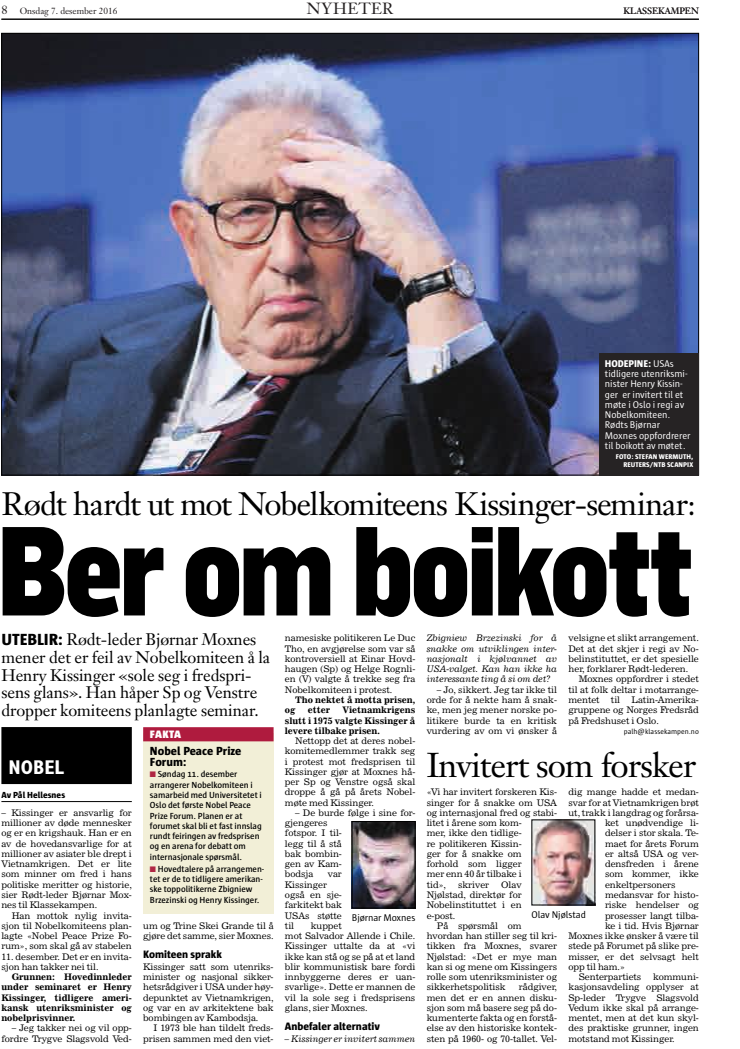
<style>
.page{position:relative;width:740px;height:1049px;background:#fff}
.page>*{position:absolute;margin:0;border:0;box-sizing:border-box;transform-origin:0 0}
.t1{font:124px "Flama Semicondensed Black KK";letter-spacing:-.045em;color:#000;scale:.88 1}
.t2{font:34px "Janson Text";letter-spacing:-.025em;color:#000}
.t3{font:32px "Janson Text";letter-spacing:-.035em;color:#000}
.t4{font:700 condensed 20px "Gill Sans";color:#fff}
.t5{font:16.5px/17.7px "Janson Text";letter-spacing:-.005em;color:#000}
.t6{font:16px "Janson Text";letter-spacing:.02em;color:#231f20}
.t7{font:800 12px/11px "Sun";color:#000}
.t8{font:800 11px "Sun";color:#000}
.t9{font:900 11px "Sun";letter-spacing:.02em;color:#fff}
.t10{font:10px/10.2px "Sun";letter-spacing:-.005em;color:#fff}
.t11{font:10px "Sun";letter-spacing:-.01em;color:#000}
.t12{font:9px/10.3px "News 702 BT";letter-spacing:-.005em;color:#000;text-align:justify}
.t13{font:600 9px/10.3px "Sun";letter-spacing:-.005em;color:#000}
.t14{font:700 9px/10.3px "News 702 BT";letter-spacing:-.005em;color:#000;text-align:justify}
.t15{font:italic 9px/10.3px "News 702 BT";letter-spacing:-.005em;color:#000;text-align:justify}
.t16{font:9px "Janson Text";letter-spacing:-.005em;color:#231f20}
.t17{font:800 9px "Sun";letter-spacing:.005em;color:#000}
.t18{font:7.5px "Sun";color:#000}
.t19{font:800 7px/8.2px "Sun Nordland";letter-spacing:.01em;color:#fff;text-align:right}
.s1{font-size:12px}
.s2{font-weight:800}
.s3{font-family:"Sun";font-weight:800}
.s4{color:#b02743}
</style>
<div class="page">
<hr style="left:1px;top:19px;width:698px;height:1px;background:#000">
<div style="left:1px;top:727px;width:131px;height:57px;background:#000"></div>
<hr style="left:1px;top:801px;width:131px;height:1px;background:#000">
<img style="left:3px;top:35px;width:694px;height:438px">
<div style="left:599px;top:353px;width:100px;height:122px;background:#262324"></div>
<div style="left:143px;top:733px;width:131px;height:180px;background:#f2efd7"></div>
<div style="left:143px;top:727px;width:131px;height:14px;background:#af1b3e"></div>
<img style="left:534px;top:821px;width:59px;height:82px">
<img style="left:354px;top:823px;width:59px;height:83px">
<div style="left:352px;top:821px;width:63px;height:87px;border:1px solid #000"></div>
<p class="t16" style="left:1px;top:5px;width:117px"><span class="s1">8</span> Onsdag 7. desember 2016</p>
<h3 class="t6" style="left:307px;top:-2px;width:88px">NYHETER</h3>
<p class="t16" style="left:623px;top:5px;width:77px">KLASSEKAMPEN</p>
<p class="t10" style="left:605px;top:358px;width:87px"><span class="s2">HODEPINE:</span> USAs tidligere utenriksmi&shy;nister Henry Kissin&shy;ger er invitert til et møte i Oslo i regi av<br>Nobelkomiteen.<br>Rødts Bjørnar<br>Moxnes oppfordrerer til boikott av møtet.</p>
<p class="t19" style="left:616px;top:452px;width:79px">FOTO: STEFAN WERMUTH,<br>REUTERS/NTB SCANPIX</p>
<h3 class="t3" style="left:1px;top:483px;width:696px">Rødt hardt ut mot Nobelkomiteens Kissinger-seminar:</h3>
<h1 class="t1" style="left:-3px;top:489px;width:794px">Ber om boikott</h1>
<h3 class="t5" style="left:1px;top:630px;width:270px"><span class="s3">UTEBLIR:</span> Rødt-leder Bjørnar Moxnes mener det er feil av Nobelkomiteen å la Henry Kissinger «sole seg i fredspri&shy;sens glans». Han håper Sp og Venstre dropper komiteens planlagte seminar.</h3>
<h3 class="t4" style="left:9px;top:755px;width:57px">NOBEL</h3>
<p class="t17" style="left:1px;top:790px;width:65px">Av Pål Hellesnes</p>
<p class="t12" style="left:1px;top:807px;width:132px">– Kissinger er ansvarlig for millioner av døde mennesker og er en krigshauk. Han er en av de hovedansvarlige for at millioner av asiater ble drept i Vietnamkrigen. Det er lite som minner om fred i hans politiske meritter og historie, sier Rødt-leder Bjørnar Mox&shy;nes til Klassekampen.</p>
<p class="t12" style="left:1px;top:910px;width:132px;text-indent:10px">Han mottok nylig invita&shy;sjon til Nobelkomiteens plan&shy;lagte «Nobel Peace Prize Fo&shy;rum», som skal gå av stabelen</p>
<p class="t12" style="left:1px;top:951px;width:132px">11. desember. Det er en invita&shy;sjon han takker nei til.</p>
<p class="t14" style="left:1px;top:971px;width:132px;text-indent:10px">Grunnen: Hovedinnleder under seminaret er Henry Kissinger, tidligere ameri&shy;kansk utenriksminister og nobelprisvinner.</p>
<p class="t12" style="left:1px;top:1023px;width:132px;text-align:right">– Jeg takker nei og vil opp&shy;fordre Trygve Slagsvold Ved-</p>
<p class="t9" style="left:150px;top:728px;width:33px">FAKTA</p>
<h3 class="t7" style="left:150px;top:746px;width:93px">Nobel Peace Prize<br>Forum:</h3>
<p class="t13" style="left:150px;top:769px;width:113px"><span class="s4">■</span> Søndag 11. desember arrangerer Nobelkomiteen i samarbeid med Universitetet i<br>Oslo det første Nobel Peace<br>Prize Forum. Planen er at forumet skal bli et fast innslag rundt feiringen av fredsprisen og en arena for debatt om internasjonale spørsmål.</p>
<p class="t13" style="left:150px;top:864px;width:116px"><span class="s4">■</span> Hovedtalere på arrangemen&shy;tet er de to tidligere amerikan&shy;ske toppolitikerne Zbigniew<br>Brzezinski og Henry Kissinger.</p>
<p class="t12" style="left:143px;top:920px;width:132px">um og Trine Skei Grande til å gjøre det samme, sier Moxnes.</p>
<p class="t8" style="left:143px;top:948px;width:80px">Komiteen sprakk</p>
<p class="t12" style="left:143px;top:961px;width:132px">Kissinger satt som utenriks&shy;minister og nasjonal sikker&shy;hetsrådgiver i USA under høy&shy;depunktet av Vietnamkrigen, og var en av arkitektene bak bombingen av Kambodsja.</p>
<p class="t12" style="left:143px;top:1023px;width:132px;text-align:right">I 1973 ble han tildelt freds&shy;prisen sammen med den viet-</p>
<p class="t12" style="left:285px;top:633px;width:132px">namesiske politikeren Le Duc Tho, en avgjørelse som var så kontroversiell at Einar Hovd&shy;haugen (Sp) og Helge Rognli&shy;en (V) valgte å trekke seg fra Nobelkomiteen i protest.</p>
<p class="t14" style="left:285px;top:694px;width:132px;text-indent:10px">Tho nektet å motta prisen, og</p>
<p class="t14" style="left:285px;top:705px;width:132px;text-indent:58px">Vietnamkrigens slutt i 1975 valgte Kissinger å levere tilbake prisen.</p>
<p class="t12" style="left:285px;top:735px;width:132px;text-indent:10px">Nettopp det at deres nobel&shy;komitemedlemmer trakk seg i protest mot fredsprisen til Kissinger gjør at Moxnes hå&shy;per Sp og Venstre også skal droppe å gå på årets Nobel&shy;møte med Kissinger.</p>
<p class="t12" style="left:285px;top:807px;width:132px;text-align:left;text-indent:10px">– De burde følge i sine for&shy;gjengeres<br>fotspor. I til-<br>legg til å stå<br>bak bombin-<br>gen av Kam-<br>bodsja</p>
<p class="t14" style="left:308px;top:705px;width:24px">etter</p>
<p class="t12" style="left:328px;top:869px;width:16px">var</p>
<p class="t12" style="left:285px;top:879px;width:58px;text-align:left">Kissinger også en sje&shy;farkitekt bak<br>USAs støtte til</p>
<p class="t11" style="left:352px;top:912px;width:65px">Bjørnar Moxnes</p>
<p class="t12" style="left:285px;top:920px;width:132px;text-align:left;text-indent:26px">kuppet<br>mot Salvador Allende i Chile.<br>Kissinger uttalte da at «vi ikke kan stå og se på at et land blir kommunistisk bare fordi innbyggerne deres er uan&shy;svarlige». Dette er mannen de vil la sole seg i fredsprisens glans, sier Moxnes.</p>
<p class="t8" style="left:285px;top:1020px;width:97px">Anbefaler alternativ</p>
<p class="t15" style="left:285px;top:1033px;width:132px">– Kissinger er invitert sammen</p>
<p class="t15" style="left:427px;top:633px;width:132px">Zbigniew Brzezinski for å snakke om utviklingen inter&shy;nasjonalt i kjølvannet av USA-valget. Kan han ikke ha interessante ting å si om det?</p>
<p class="t12" style="left:427px;top:684px;width:132px;text-indent:10px">– Jo, sikkert. Jeg tar ikke til orde for å nekte ham å snak&shy;ke, men jeg mener norske po&shy;litikere burde ta en kritisk vurdering av om vi ønsker å</p>
<p class="t12" style="left:568px;top:633px;width:132px">velsigne et slikt arrangement.<br>Det at det skjer i regi av No&shy;belinstituttet, er det spesielle her, forklarer Rødt-lederen.</p>
<p class="t12" style="left:568px;top:674px;width:132px;text-indent:10px">Moxnes oppfordrer i stedet til at folk deltar i motarrange&shy;mentet til Latin-Amerika&shy;gruppene og Norges Fredsråd på Fredshuset i Oslo.</p>
<p class="t18" style="left:624px;top:727px;width:76px">palh@klassekampen.no</p>
<h2 class="t2" style="left:427px;top:744px;width:271px">Invitert som forsker</h2>
<p class="t12" style="left:427px;top:787px;width:132px;text-align:left">«Vi har invitert forskeren Kis&shy;singer for å snakke om USA og internasjonal fred og stabi&shy;litet i årene som kom-<br>mer, ikke den tidlige-<br>re politikeren Kissin-<br>ger for å snakke om<br>forhold som ligger<br>mer enn 40 år tilbake i<br>tid»,</p>
<p class="t12" style="left:568px;top:787px;width:132px">dig mange hadde et medan-</p>
<p class="t12" style="left:568px;top:797px;width:132px">svar for at Vietnamkrigen brøt</p>
<p class="t12" style="left:568px;top:807px;width:132px">ut, trakk i langdrag og forårsa-</p>
<p class="t12" style="left:605px;top:818px;width:95px">ket unødvendige li-</p>
<p class="t12" style="left:605px;top:828px;width:95px">delser i stor skala. Te-</p>
<p class="t12" style="left:605px;top:838px;width:95px">maet for årets Forum</p>
<p class="t12" style="left:605px;top:848px;width:95px">er altså USA og ver-</p>
<p class="t12" style="left:605px;top:859px;width:95px">densfreden i årene</p>
<p class="t12" style="left:605px;top:869px;width:95px">som kommer, ikke</p>
<p class="t12" style="left:605px;top:879px;width:72px">enkeltpersoners</p>
<p class="t12" style="left:605px;top:889px;width:95px">medansvar for histo-</p>
<p class="t12" style="left:605px;top:900px;width:95px">riske hendelser og</p>
<p class="t12" style="left:605px;top:910px;width:95px">prosesser langt tilba-</p>
<p class="t12" style="left:605px;top:920px;width:95px">ke i tid. Hvis Bjørnar</p>
<p class="t12" style="left:568px;top:930px;width:132px">Moxnes ikke ønsker å være til</p>
<p class="t12" style="left:568px;top:941px;width:132px">stede på Forumet på slike pre-</p>
<p class="t12" style="left:568px;top:951px;width:132px">misser, er det selvsagt helt</p>
<p class="t12" style="left:568px;top:961px;width:58px">opp til ham.»</p>
<p class="t12" style="left:579px;top:971px;width:64px">Senterpartiets</p>
<p class="t12" style="left:427px;top:879px;width:96px;text-indent:75px">Olav Njølstad, direktør for Nobelinstituttet i en e-post.</p>
<p class="t12" style="left:427px;top:920px;width:132px;text-align:left;text-indent:10px">På spørsmål om hvordan han stiller seg til kri&shy;tikken fra Moxnes, svarer<br>Njølstad: «Det er mye man kan si og mene om Kissingers rolle som utenriksminister og sikkerhetspolitisk</p>
<p class="t12" style="left:458px;top:879px;width:33px">skriver</p>
<p class="t11" style="left:532px;top:909px;width:56px">Olav Njølstad</p>
<p class="t12" style="left:568px;top:971px;width:132px;text-indent:85px">kommuni&shy;kasjonsavdeling opplyser at Sp-leder Trygve Slagsvold Vedum ikke skal på arrange&shy;mentet, men at det kun skyl&shy;des praktiske grunner, ingen motstand mot Kissinger.</p>
<p class="t12" style="left:427px;top:982px;width:132px;text-indent:92px">rådgiver, men det er en annen disku&shy;sjon som må basere seg på do&shy;kumenterte fakta og en forstå&shy;else av den historiske kontek&shy;sten på 1960- og 70-tallet. Vel-</p>
</div>
